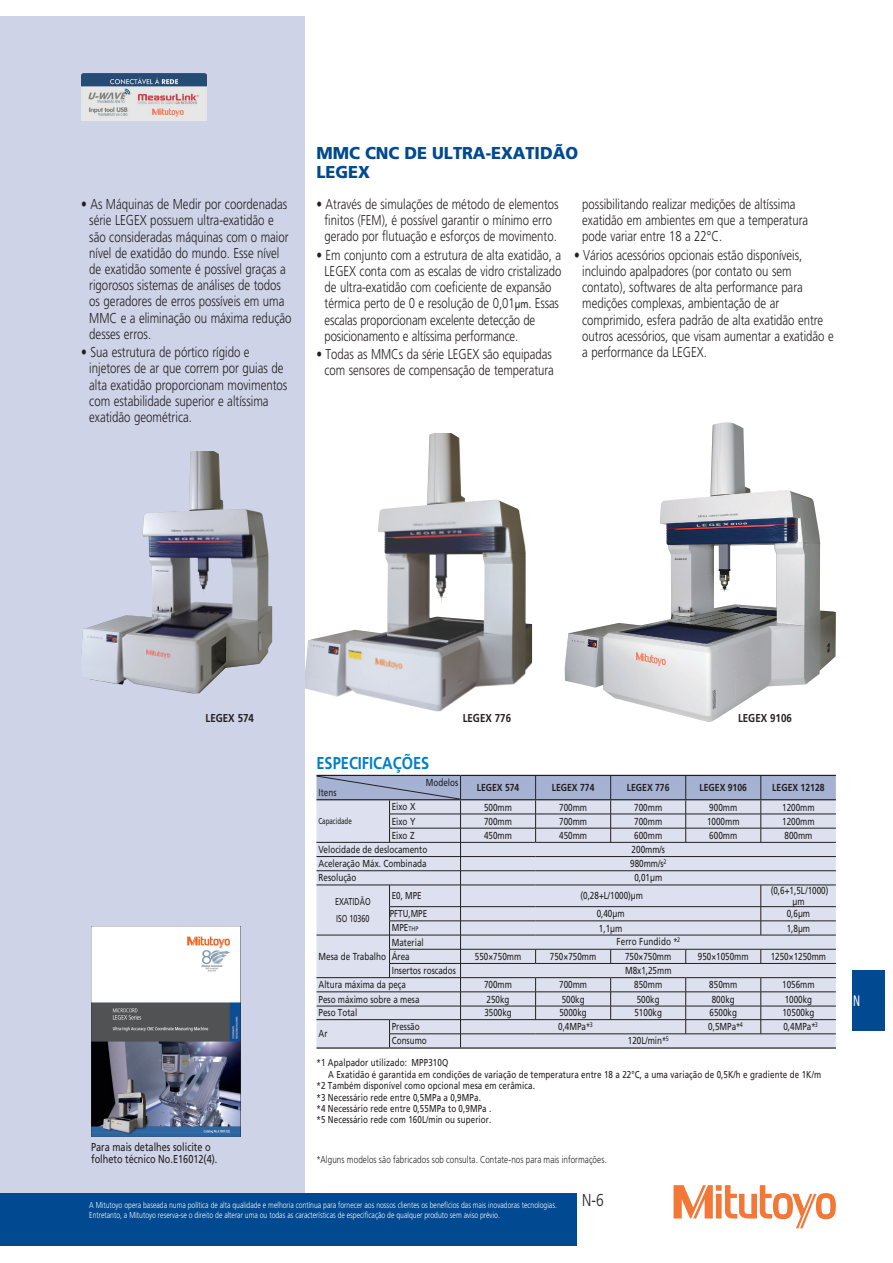
<style>
.page{position:relative;width:893px;height:1263px;background:#fff}
.page>*{position:absolute;margin:0;border:0;box-sizing:border-box;transform-origin:0 0}
.t1{font:300 17.25px "Mitutoyo Frutiger";color:#231f20}
.t2{font:900 17.1px/18.6px "Mitutoyo Frutiger";color:#014990}
.t3{font:700 17.1px "Mitutoyo Frutiger";color:#007ec5}
.t4{font:15.15px "Mitutoyo Frutiger";color:#fff;scale:.8 1}
.t5{font:300 14.25px/16.2px "Mitutoyo Frutiger";color:#231f20}
.t6{font:11.4px/12.1px "Mitutoyo Frutiger";color:#231f20}
.t7{font:700 11.4px "Mitutoyo Frutiger";color:#231f20}
.t8{font:10.2px/11.1px "Mitutoyo Frutiger";color:#231f20;text-align:center}
.t9{font:700 10.2px "Mitutoyo Frutiger";color:#231f20}
.t10{font:10.05px "Mitutoyo Frutiger";letter-spacing:.01em;color:#231f20}
.t11{font:300 10.05px "Mitutoyo Frutiger";letter-spacing:.01em;color:#231f20}
.t12{font:10.05px/16.2px "Mitutoyo Frutiger";letter-spacing:.01em;color:#231f20;scale:.9 1}
.t13{font:300 8.55px/10.1px "Mitutoyo Frutiger";color:#fff}
.t14{font:8.55px "Mitutoyo Frutiger";color:#231f20;scale:.9 1}
.s1{font-weight:400;font-size:11.4px}
.s2{font-size:6.6px}
</style>
<div class="page">
<div style="left:0;top:17px;width:304px;height:1197px;background:#ced3e7"></div>
<div style="left:0;top:1193px;width:576px;height:53px;background:#014990"></div>
<svg style="left:673px;top:1185px;width:163px;height:43px"></svg>
<div style="left:852px;top:970px;width:32px;height:61px;background:#014990"></div>
<hr style="left:316px;top:1047px;width:73px;height:2px;background:#231f20">
<hr style="left:389px;top:1047px;width:447px;height:2px;background:#231f20">
<svg style="left:316px;top:775px;width:520px;height:272px;background:#cbcfde"></svg>
<img style="left:91px;top:927px;width:149px;height:209px">
<img style="left:81px;top:74px;width:126px;height:47px">
<img style="left:81px;top:451px;width:191px;height:242px">
<img style="left:305px;top:433px;width:227px;height:278px">
<img style="left:565px;top:422px;width:271px;height:300px">
<p class="t5" style="left:89px;top:197px;width:204px;text-indent:-8px">• As Máquinas de Medir por coordenadas série LEGEX possuem ultra-exatidão e são consideradas máquinas com o maior nível de exatidão do mundo. Esse nível de exatidão somente é possível graças a rigorosos sistemas de análises de todos os geradores de erros possíveis em uma MMC e a eliminação ou máxima redução desses erros.</p>
<p class="t5" style="left:89px;top:345px;width:200px;text-indent:-8px">• Sua estrutura de pórtico rígido e injetores de ar que correm por guias de alta exatidão proporcionam movimentos com estabilidade superior e altíssima exatidão geométrica.</p>
<p class="t2" style="left:316px;top:145px;width:263px">MMC CNC DE ULTRA-EXATIDÃO<br>LEGEX</p>
<p class="t5" style="left:316px;top:197px;width:243px;text-align:center">• Através de simulações de método de elementos finitos (FEM), é possível garantir o mínimo erro gerado por flutuação e esforços de movimento.</p>
<p class="t5" style="left:325px;top:247px;width:238px;text-indent:-8px">• Em conjunto com a estrutura de alta exatidão, a LEGEX conta com as escalas de vidro cristalizado de ultra-exatidão com coeficiente de expansão térmica perto de 0 e resolução de 0,01<span class="s1">μm</span>. Essas escalas proporcionam excelente detecção de posicionamento e altíssima performance.</p>
<p class="t5" style="left:316px;top:347px;width:239px;text-align:center">• Todas as MMCs da série LEGEX são equipadas com sensores de compensação de temperatura</p>
<p class="t5" style="left:582px;top:197px;width:227px">possibilitando realizar medições de altíssima exatidão em ambientes em que a temperatura pode variar entre 18 a 22°C.</p>
<p class="t5" style="left:582px;top:247px;width:253px;text-indent:-8px">• Vários acessórios opcionais estão disponíveis, incluindo apalpadores (por contato ou sem contato), softwares de alta performance para medições complexas, ambientação de ar comprimido, esfera padrão de alta exatidão entre outros acessórios, que visam aumentar a exatidão e a performance da LEGEX.</p>
<p class="t7" style="left:205px;top:713px;width:50px">LEGEX 574</p>
<p class="t7" style="left:463px;top:713px;width:50px">LEGEX 776</p>
<p class="t7" style="left:738px;top:713px;width:55px">LEGEX 9106</p>
<p class="t3" style="left:316px;top:756px;width:114px">ESPECIFICAÇÕES</p>
<p class="t8" style="left:426px;top:777px;width:34px">Modelos</p>
<p class="t8" style="left:318px;top:788px;width:20px">Itens</p>
<p class="t9" style="left:477px;top:783px;width:44px">LEGEX 574</p>
<p class="t9" style="left:552px;top:783px;width:44px">LEGEX 774</p>
<p class="t9" style="left:627px;top:783px;width:44px">LEGEX 776</p>
<p class="t9" style="left:699px;top:783px;width:49px">LEGEX 9106</p>
<p class="t9" style="left:772px;top:783px;width:54px">LEGEX 12128</p>
<p class="t8" style="left:392px;top:802px;width:25px">Eixo X</p>
<p class="t8" style="left:484px;top:802px;width:29px">500mm</p>
<p class="t8" style="left:559px;top:802px;width:29px">700mm</p>
<p class="t8" style="left:634px;top:802px;width:29px">700mm</p>
<p class="t8" style="left:709px;top:802px;width:29px">900mm</p>
<p class="t8" style="left:782px;top:802px;width:34px">1200mm</p>
<p class="t8" style="left:392px;top:816px;width:25px">Eixo Y</p>
<p class="t8" style="left:484px;top:816px;width:29px">700mm</p>
<p class="t8" style="left:559px;top:816px;width:29px">700mm</p>
<p class="t8" style="left:634px;top:816px;width:29px">700mm</p>
<p class="t8" style="left:707px;top:816px;width:34px">1000mm</p>
<p class="t8" style="left:782px;top:816px;width:34px">1200mm</p>
<p class="t8" style="left:392px;top:830px;width:24px">Eixo Z</p>
<p class="t8" style="left:484px;top:830px;width:29px">450mm</p>
<p class="t8" style="left:559px;top:830px;width:29px">450mm</p>
<p class="t8" style="left:634px;top:830px;width:29px">600mm</p>
<p class="t8" style="left:709px;top:830px;width:29px">600mm</p>
<p class="t8" style="left:784px;top:830px;width:29px">800mm</p>
<p class="t8" style="left:318px;top:844px;width:110px">Velocidade de deslocamento</p>
<p class="t8" style="left:632px;top:844px;width:35px">200mm/s</p>
<p class="t8" style="left:318px;top:859px;width:110px">Aceleração Máx. Combinada</p>
<p class="t8" style="left:630px;top:859px;width:38px">980mm/s<sup>2</sup></p>
<p class="t8" style="left:318px;top:873px;width:39px">Resolução</p>
<p class="t8" style="left:634px;top:873px;width:29px">0,01μm</p>
<p class="t12" style="left:335px;top:894px;width:41px">EXATIDÃO<br>ISO 10360</p>
<p class="t14" style="left:318px;top:817px;width:39px">Capacidade</p>
<p class="t10" style="left:392px;top:892px;width:31px">E0, MPE</p>
<p class="t8" style="left:580px;top:891px;width:64px">(0,28+L/1000)μm</p>
<p class="t8" style="left:771px;top:885px;width:59px">(0,6+1,5L/1000) μm</p>
<p class="t10" style="left:390px;top:909px;width:39px">PFTU,MPE</p>
<p class="t8" style="left:597px;top:909px;width:29px">0,40μm</p>
<p class="t8" style="left:787px;top:909px;width:25px">0,6μm</p>
<p class="t10" style="left:392px;top:924px;width:28px">MPE<span class="s2">THP</span></p>
<p class="t8" style="left:599px;top:923px;width:25px">1,1μm</p>
<p class="t8" style="left:787px;top:923px;width:25px">1,8μm</p>
<p class="t6" style="left:91px;top:1141px;width:128px">Para mais detalhes solicite o folheto técnico No.E16012(4).</p>
<p class="t8" style="left:392px;top:937px;width:34px">Material</p>
<p class="t8" style="left:616px;top:937px;width:65px">Ferro Fundido *<sup>2</sup></p>
<p class="t8" style="left:392px;top:951px;width:20px">Área</p>
<p class="t8" style="left:475px;top:951px;width:48px">550×750mm</p>
<p class="t8" style="left:550px;top:951px;width:48px">750×750mm</p>
<p class="t8" style="left:625px;top:951px;width:48px">750×750mm</p>
<p class="t8" style="left:698px;top:951px;width:52px">950×1050mm</p>
<p class="t8" style="left:771px;top:951px;width:57px">1250×1250mm</p>
<p class="t8" style="left:392px;top:965px;width:66px">Insertos roscados</p>
<p class="t8" style="left:625px;top:965px;width:48px">M8x1,25mm</p>
<p class="t8" style="left:318px;top:980px;width:89px">Altura máxima da peça</p>
<p class="t8" style="left:484px;top:980px;width:29px">700mm</p>
<p class="t8" style="left:559px;top:980px;width:29px">700mm</p>
<p class="t8" style="left:634px;top:980px;width:29px">850mm</p>
<p class="t8" style="left:709px;top:980px;width:29px">850mm</p>
<p class="t8" style="left:782px;top:980px;width:34px">1056mm</p>
<p class="t8" style="left:318px;top:994px;width:102px">Peso máximo sobre a mesa</p>
<p class="t8" style="left:487px;top:994px;width:25px">250kg</p>
<p class="t8" style="left:562px;top:994px;width:25px">500kg</p>
<p class="t8" style="left:637px;top:994px;width:25px">500kg</p>
<p class="t8" style="left:712px;top:994px;width:25px">800kg</p>
<p class="t8" style="left:785px;top:994px;width:29px">1000kg</p>
<p class="t8" style="left:318px;top:1008px;width:40px">Peso Total</p>
<p class="t8" style="left:484px;top:1008px;width:29px">3500kg</p>
<p class="t8" style="left:559px;top:1008px;width:29px">5000kg</p>
<p class="t8" style="left:634px;top:1008px;width:29px">5100kg</p>
<p class="t8" style="left:709px;top:1008px;width:29px">6500kg</p>
<p class="t8" style="left:782px;top:1008px;width:34px">10500kg</p>
<p class="t8" style="left:318px;top:1029px;width:11px">Ar</p>
<p class="t8" style="left:318px;top:951px;width:69px">Mesa de Trabalho</p>
<p class="t8" style="left:392px;top:1022px;width:29px">Pressão</p>
<p class="t8" style="left:558px;top:1022px;width:36px">0,4MPa*<sup>3</sup></p>
<p class="t8" style="left:708px;top:1022px;width:36px">0,5MPa*<sup>4</sup></p>
<p class="t8" style="left:783px;top:1022px;width:36px">0,4MPa*<sup>3</sup></p>
<p class="t8" style="left:392px;top:1036px;width:37px">Consumo</p>
<p class="t8" style="left:628px;top:1036px;width:42px">120L/min*<sup>5</sup></p>
<p class="t10" style="left:316px;top:1058px;width:133px">*1 Apalpador utilizado: MPP310Q</p>
<p class="t10" style="left:328px;top:1070px;width:495px">A Exatidão é garantida em condições de variação de temperatura entre 18 a 22°C, a uma variação de 0,5K/h e gradiente de 1K/m</p>
<p class="t10" style="left:316px;top:1081px;width:220px">*2 Também disponível como opcional mesa em cerâmica.</p>
<p class="t10" style="left:316px;top:1093px;width:166px">*3 Necessário rede entre 0,5MPa a 0,9MPa.</p>
<p class="t10" style="left:316px;top:1104px;width:176px">*4 Necessário rede entre 0,55MPa to 0,9MPa .</p>
<p class="t10" style="left:316px;top:1116px;width:176px">*5 Necessário rede com 160L/min ou superior.</p>
<p class="t11" style="left:316px;top:1156px;width:292px">*Alguns modelos são fabricados sob consulta. Contate-nos para mais informações.</p>
<p class="t13" style="left:89px;top:1200px;width:469px">A Mitutoyo opera baseada numa política de alta qualidade e melhoria contínua para fornecer aos nossos clientes os benefícios das mais inovadoras tecnologias.<br>Entretanto, a Mitutoyo reserva-se o direito de alterar uma ou todas as características de especificação de qualquer produto sem aviso prévio.</p>
<p class="t1" style="left:582px;top:1193px;width:23px">N-6</p>
<p class="t4" style="left:853px;top:994px;width:10px">N</p>
</div>
